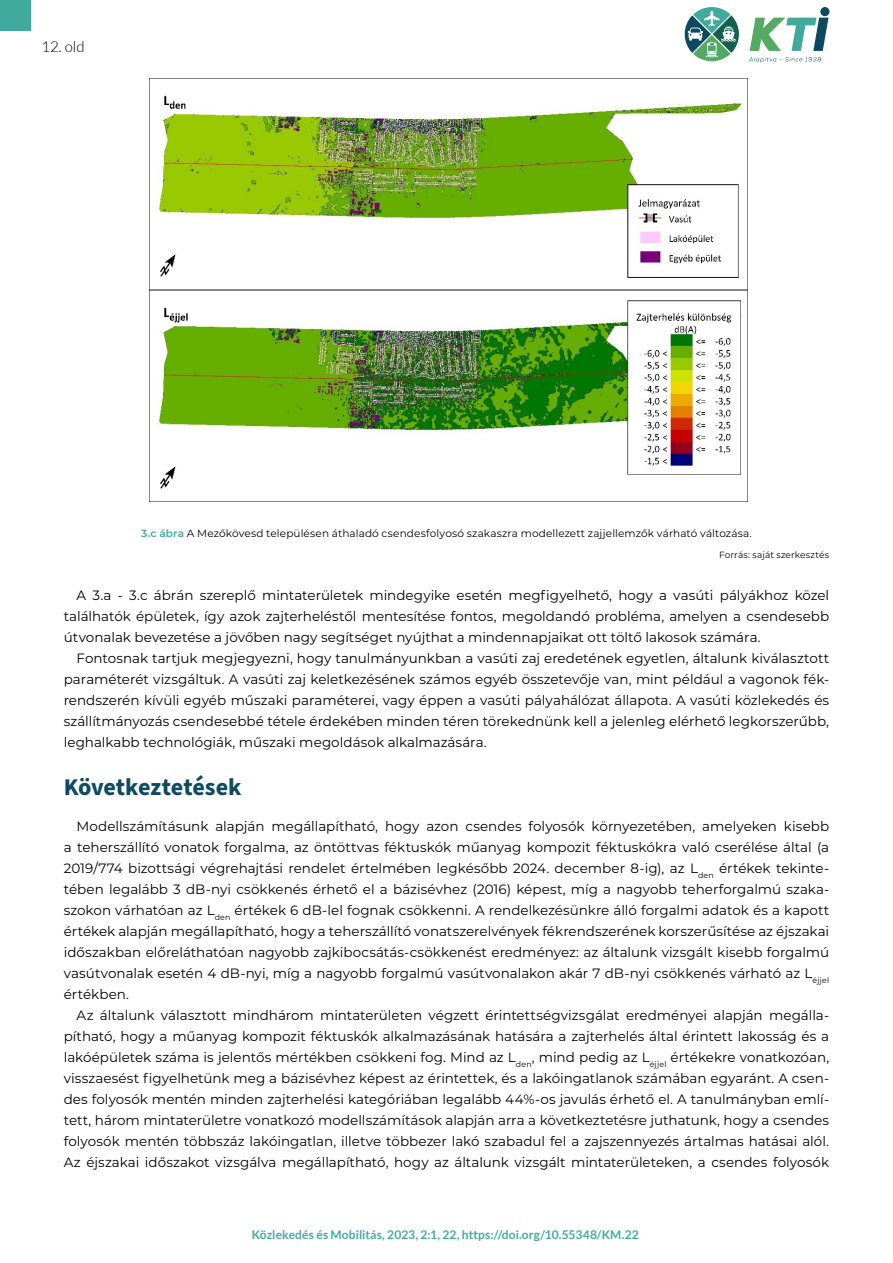
<style>
.page{position:relative;width:893px;height:1263px;background:#fff}
.page>*{position:absolute;margin:0;border:0;box-sizing:border-box;transform-origin:0 0}
.t1{font:700 24px "Source Sans Pro";letter-spacing:-.005em;color:#104a60}
.t2{font:300 15px "Lato";color:#000}
.t3{font:13.5px/21px "Montserrat";color:#000;text-align:justify}
.t4{font:700 12px "Lato";letter-spacing:.01em;color:#40aa9e}
.t5{font:10.5px "Montserrat";letter-spacing:.01em;color:#000}
.t6{font:9px "Montserrat";letter-spacing:.015em;color:#000}
.s1{font-weight:600;color:#40aa9e}
</style>
<div class="page">
<div style="left:0;top:0;width:30px;height:31px;background:#40aa9e"></div>
<svg style="left:750px;top:18px;width:78px;height:33px"></svg>
<div style="left:820px;top:7px;width:9px;height:9px;background:#0c4a60;border-radius:50%"></div>
<svg style="left:749px;top:57px;width:72px;height:6px"></svg>
<svg style="left:684px;top:7px;width:55px;height:55px"></svg>
<img style="left:150px;top:78px;width:597px;height:411px">
<p class="t2" style="left:41px;top:39px;width:45px">12. old</p>
<p class="t5" style="left:141px;top:526px;width:612px"><span class="s1">3.c ábra</span> A Mezőkövesd településen áthaladó csendesfolyosó szakaszra modellezett zajjellemzők várható változása.</p>
<p class="t6" style="left:719px;top:548px;width:112px">Forrás: saját szerkesztés</p>
<p class="t3" style="left:64px;top:584px;width:767px;text-indent:13px">A 3.a - 3.c ábrán szereplő mintaterületek mindegyike esetén megfigyelhető, hogy a vasúti pályákhoz közel találhatók épületek, így azok zajterheléstől mentesítése fontos, megoldandó probléma, amelyen a csendesebb útvonalak bevezetése a jövőben nagy segítséget nyújthat a mindennapjaikat ott töltő lakosok számára.</p>
<p class="t3" style="left:64px;top:647px;width:767px;text-indent:13px">Fontosnak tartjuk megjegyezni, hogy tanulmányunkban a vasúti zaj eredetének egyetlen, általunk kiválasztott paraméterét vizsgáltuk. A vasúti zaj keletkezésének számos egyéb összetevője van, mint például a vagonok fék&shy;rendszerén kívüli egyéb műszaki paraméterei, vagy éppen a vasúti pályahálózat állapota. A vasúti közlekedés és szállítmányozás csendesebbé tétele érdekében minden téren törekednünk kell a jelenleg elérhető legkorszerűbb, leghalkabb technológiák, műszaki megoldások alkalmazására.</p>
<h1 class="t1" style="left:64px;top:771px;width:179px">Következtetések</h1>
<p class="t3" style="left:64px;top:815px;width:767px;text-indent:13px">Modellszámításunk alapján megállapítható, hogy azon csendes folyosók környezetében, amelyeken kisebb a teherszállító vonatok forgalma, az öntöttvas féktuskók műanyag kompozit féktuskókra való cserélése által (a 2019/774 bizottsági végrehajtási rendelet értelmében legkésőbb 2024. december 8-ig), az L<sub>den</sub> értékek tekinte&shy;tében legalább 3 dB-nyi csökkenés érhető el a bázisévhez (2016) képest, míg a nagyobb teherforgalmú szaka&shy;szokon várhatóan az L<sub>den</sub> értékek 6 dB-lel fognak csökkenni. A rendelkezésünkre álló forgalmi adatok és a kapott értékek alapján megállapítható, hogy a teherszállító vonatszerelvények fékrendszerének korszerűsítése az éjszakai időszakban előreláthatóan nagyobb zajkibocsátás-csökkenést eredményez: az általunk vizsgált kisebb forgalmú vasútvonalak esetén 4 dB-nyi, míg a nagyobb forgalmú vasútvonalakon akár 7 dB-nyi csökkenés várható az L<sub>éjjel </sub>értékben.</p>
<p class="t3" style="left:64px;top:1004px;width:767px;text-indent:13px">Az általunk választott mindhárom mintaterületen végzett érintettségvizsgálat eredményei alapján megálla&shy;pítható, hogy a műanyag kompozit féktuskók alkalmazásának hatására a zajterhelés által érintett lakosság és a lakóépületek száma is jelentős mértékben csökkeni fog. Mind az L<sub>den</sub>, mind pedig az L<sub>éjjel</sub> értékekre vonatkozóan, visszaesést figyelhetünk meg a bázisévhez képest az érintettek, és a lakóingatlanok számában egyaránt. A csen&shy;des folyosók mentén minden zajterhelési kategóriában legalább 44%-os javulás érhető el. A tanulmányban emlí&shy;tett, három mintaterületre vonatkozó modellszámítások alapján arra a következtetésre juthatunk, hogy a csendes folyosók mentén többszáz lakóingatlan, illetve többezer lakó szabadul fel a zajszennyezés ártalmas hatásai alól.<br>Az éjszakai időszakot vizsgálva megállapítható, hogy az általunk vizsgált mintaterületeken, a csendes folyosók</p>
<p class="t4" style="left:252px;top:1228px;width:388px">Közlekedés és Mobilitás, 2023, 2:1, 22, https://doi.org/10.55348/KM.22</p>
</div>
